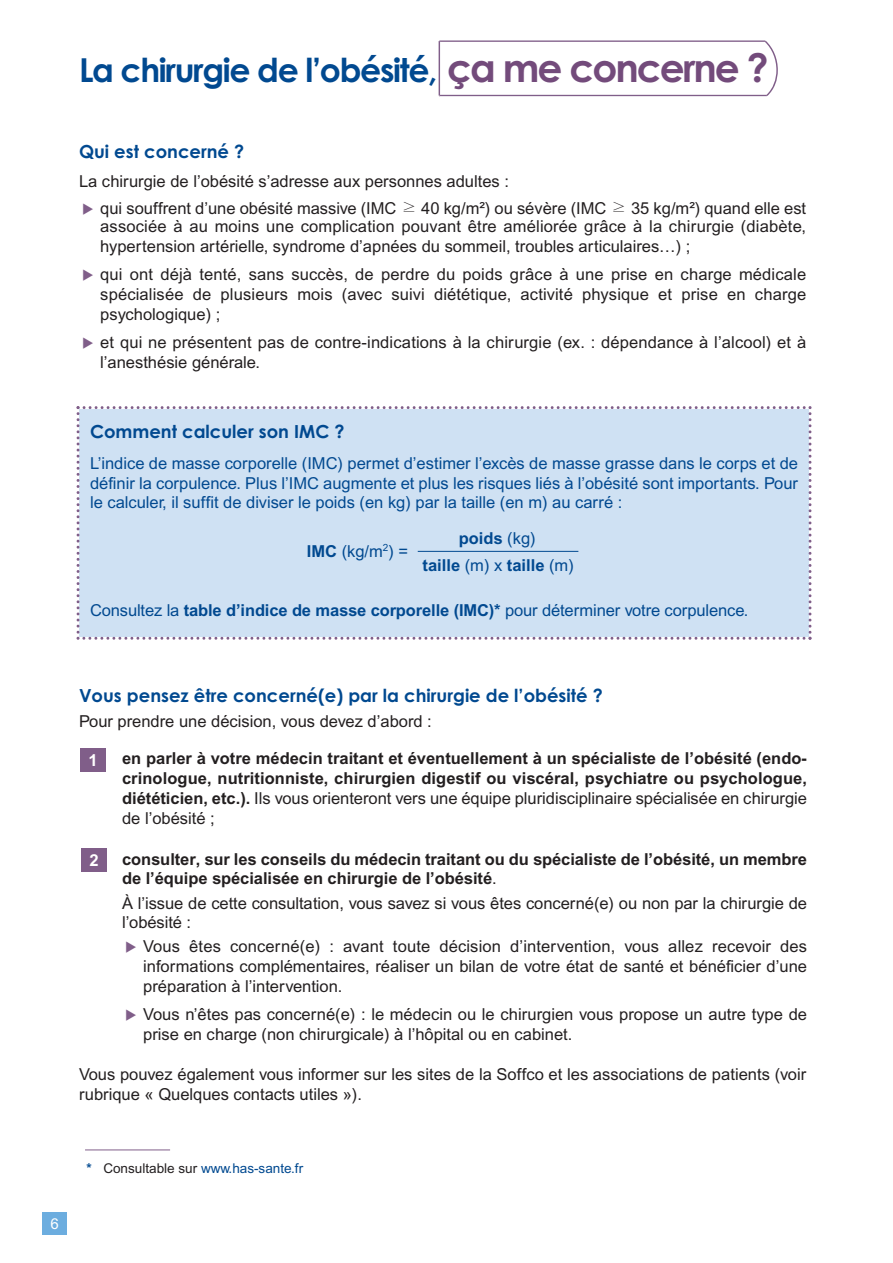
<style>
.page{position:relative;width:893px;height:1263px;background:#fff}
.page>*{position:absolute;margin:0;border:0;box-sizing:border-box;transform-origin:0 0}
.t1{font:700 33px "Century Gothic";letter-spacing:-.04em;color:#014990}
.t2{font:700 18px "Century Gothic";color:#014990}
.t3{font:16.5px/19.8px "Arial";color:#231f20}
.t4{font:700 16.5px/19.8px "Arial";letter-spacing:-.005em;color:#231f20;text-align:justify}
.t5{font:16.5px/19.8px "Arial";color:#014990;text-align:justify}
.t6{font:700 16.5px/26.8px "Arial";color:#014990;text-align:center}
.t7{font:700 16.5px "Arial";color:#fff}
.t8{font:15px "Arial";color:#fff}
.t9{font:13.5px "Arial";color:#014990}
.s1{font-size:39px;color:#734b7b}
.s2{color:#805e89}
.s3{font-family:"Adobe Myungjo Std";font-weight:500}
.s4{font-weight:700}
.s5{font-weight:400}
.s6{color:#231f20}
</style>
<div class="page">
<div style="left:77px;top:406px;width:734px;height:234px;background:#cfe1f3"></div>
<hr style="left:418px;top:551px;width:160px;height:1px;background:#014990">
<svg style="left:439px;top:40px;width:339px;height:56px"></svg>
<div style="left:43px;top:1212px;width:24px;height:22px;background:#6caddf"></div>
<hr style="left:85px;top:1150px;width:85px;height:1px;background:#805e89">
<div style="left:80px;top:748px;width:26px;height:24px;background:#805e89"></div>
<div style="left:81px;top:848px;width:26px;height:24px;background:#805e89"></div>
<h1 class="t1" style="left:79px;top:51px;width:691px">La chirurgie de l’obésité, <span class="s1">ça me concerne ?</span></h1>
<p class="t2" style="left:79px;top:142px;width:167px">Qui est concerné ?</p>
<p class="t3" style="left:79px;top:173px;width:431px">La chirurgie de l’obésité s’adresse aux personnes adultes :</p>
<p class="t3" style="left:100px;top:200px;width:707px;line-height:19px;text-align:justify;text-indent:-18px"><span class="s2">◆</span> qui souffrent d’une obésité massive (IMC <span class="s3">≥</span> 40 kg/m²) ou sévère (IMC <span class="s3">≥</span> 35 kg/m²) quand elle est associée à au moins une complication pouvant être améliorée grâce à la chirurgie (diabète, hypertension artérielle, syndrome d’apnées du sommeil, troubles articulaires…) ;</p>
<p class="t3" style="left:100px;top:266px;width:707px;text-align:justify;text-indent:-18px"><span class="s2">◆</span> qui ont déjà tenté, sans succès, de perdre du poids grâce à une prise en charge médicale spécialisée de plusieurs mois (avec suivi diététique, activité physique et prise en charge psychologique) ;</p>
<p class="t3" style="left:100px;top:334px;width:707px;text-indent:-18px"><span class="s2">◆</span> et qui ne présentent pas de contre-indications à la chirurgie (ex. : dépendance à l’alcool) et à l’anesthésie générale.</p>
<p class="t2" style="left:90px;top:421px;width:256px">Comment calculer son IMC ?</p>
<p class="t5" style="left:90px;top:455px;width:709px">L’indice de masse corporelle (IMC) permet d’estimer l’excès de masse grasse dans le corps et de définir la corpulence. Plus l’IMC augmente et plus les risques liés à l’obésité sont importants. Pour le calculer, il suffit de diviser le poids (en kg) par la taille (en m) au carré :</p>
<p class="t5" style="left:307px;top:542px;width:103px"><span class="s4">IMC</span> (kg/m<sup>2</sup>) =</p>
<p class="t6" style="left:423px;top:526px;width:153px">poids <span class="s5">(kg)<br></span>taille <span class="s5">(m) x</span> taille <span class="s5">(m)</span></p>
<p class="t5" style="left:90px;top:602px;width:660px">Consultez la <span class="s4">table d’indice de masse corporelle (IMC)*</span> pour déterminer votre corpulence.</p>
<p class="t2" style="left:79px;top:686px;width:525px">Vous pensez être concerné(e) par la chirurgie de l’obésité ?</p>
<p class="t3" style="left:79px;top:712px;width:354px">Pour prendre une décision, vous devez d’abord :</p>
<p class="t7" style="left:88px;top:754px;width:11px">1</p>
<p class="t7" style="left:89px;top:854px;width:11px">2</p>
<p class="t4" style="left:122px;top:750px;width:686px">en parler à votre médecin traitant et éventuellement à un spécialiste de l’obésité (endo&shy;crinologue, nutritionniste, chirurgien digestif ou viscéral, psychiatre ou psychologue, diététicien, etc.). <span class="s5">Ils vous orienteront vers une équipe pluridisciplinaire spécialisée en chirurgie de l’obésité ;</span></p>
<p class="t4" style="left:122px;top:850px;width:686px">consulter, sur les conseils du médecin traitant ou du spécialiste de l’obésité, un membre de l’équipe spécialisée en chirurgie de l’obésité<span class="s5">.</span></p>
<p class="t3" style="left:122px;top:894px;width:686px">À l’issue de cette consultation, vous savez si vous êtes concerné(e) ou non par la chirurgie de l’obésité :</p>
<p class="t3" style="left:143px;top:938px;width:665px;text-align:justify;text-indent:-18px"><span class="s2">◆</span> Vous êtes concerné(e) : avant toute décision d’intervention, vous allez recevoir des informations complémentaires, réaliser un bilan de votre état de santé et bénéficier d’une préparation à l’intervention.</p>
<p class="t3" style="left:143px;top:1006px;width:665px;text-indent:-18px"><span class="s2">◆</span> Vous n’êtes pas concerné(e) : le médecin ou le chirurgien vous propose un autre type de prise en charge (non chirurgicale) à l’hôpital ou en cabinet.</p>
<p class="t3" style="left:79px;top:1066px;width:729px">Vous pouvez également vous informer sur les sites de la Soffco et les associations de patients (voir rubrique « Quelques contacts utiles »).</p>
<p class="t8" style="left:50px;top:1217px;width:10px">#6</p>
<p class="t9" style="left:86px;top:1163px;width:218px"><span class="s4">*</span> <span class="s6">Consultable sur</span> www.has-sante.fr</p>
</div>
